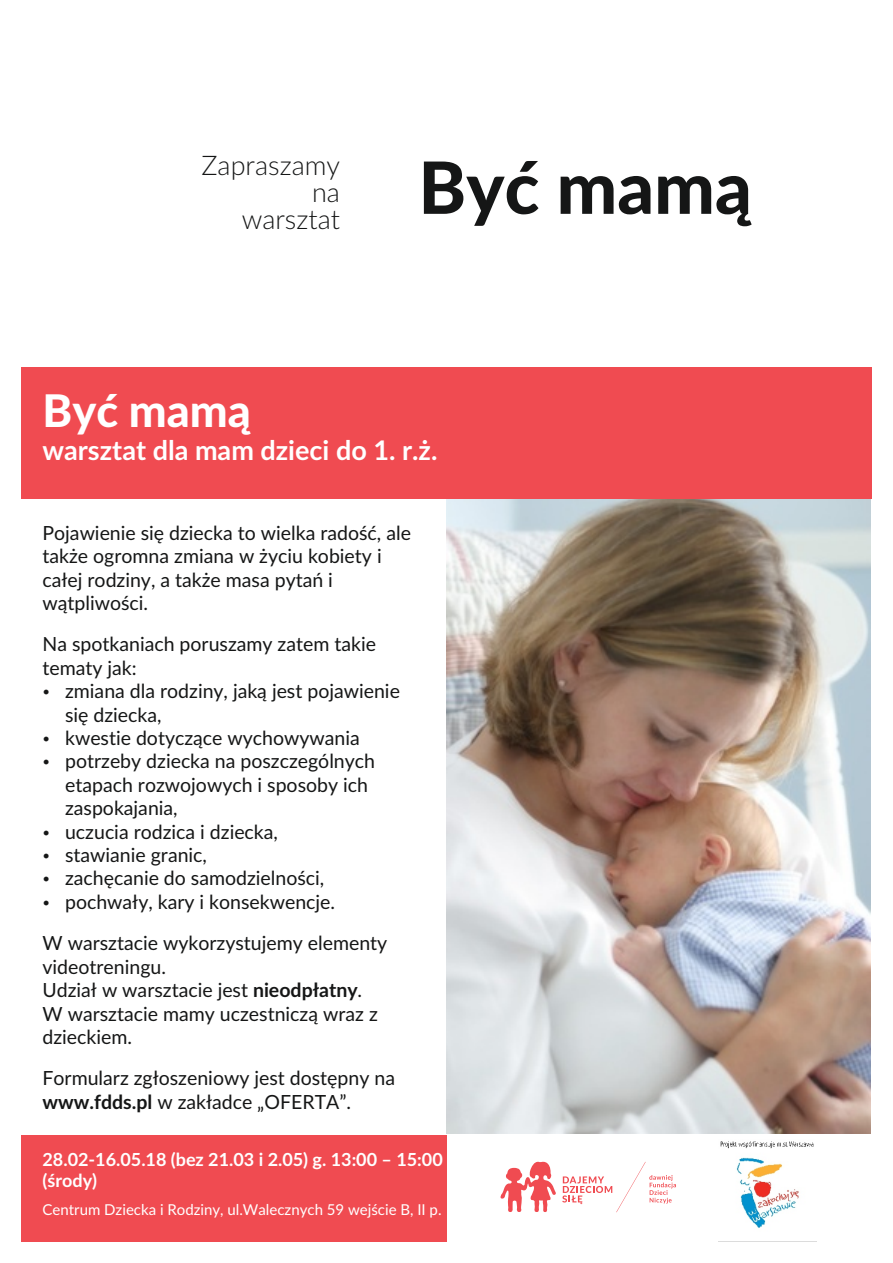
<style>
.page{position:relative;width:893px;height:1263px;background:#fff}
.page>*{position:absolute;margin:0;border:0;box-sizing:border-box;transform-origin:0 0}
.t1{font:800 72px "Lato";color:#151616}
.t2{font:800 45px "Lato";color:#fff}
.t3{font:700 27px "Lato";color:#fff}
.t4{font:300 27px/27px "Lato";color:#151616;text-align:right}
.t5{font:19.5px/23.4px "Lato";color:#151616}
.t6{font:700 18px/21.6px "Lato";color:#fff}
.t7{font:15px "Lato";color:#fff}
.s1{font-weight:700}
</style>
<div class="page">
<img style="left:446px;top:498px;width:425px;height:635px">
<div style="left:21px;top:367px;width:851px;height:131px;background:#f04b51"></div>
<div style="left:21px;top:1135px;width:425px;height:107px;background:#f04b51"></div>
<svg style="left:500px;top:1161px;width:56px;height:51px"></svg>
<svg style="left:562px;top:1162px;width:114px;height:50px"></svg>
<img style="left:719px;top:1141px;width:97px;height:101px">
<h3 class="t4" style="left:201px;top:154px;width:140px">Zapraszamy na<br>warsztat</h3>
<h1 class="t1" style="left:418px;top:156px;width:335px">Być mamą</h1>
<h2 class="t2" style="left:43px;top:391px;width:210px">Być mamą</h2>
<h3 class="t3" style="left:43px;top:438px;width:396px">warsztat dla mam dzieci do 1. r.ż.</h3>
<p class="t5" style="left:43px;top:522px;width:370px">Pojawienie się dziecka to wielka radość, ale</p>
<p class="t5" style="left:43px;top:546px;width:341px">także ogromna zmiana w życiu kobiety i całej rodziny, a także masa pytań i wątpliwości.</p>
<p class="t5" style="left:43px;top:634px;width:335px">Na spotkaniach poruszamy zatem takie tematy jak:</p>
<p class="t5" style="left:65px;top:681px;width:336px">zmiana dla rodziny, jaką jest pojawienie się dziecka,<br>kwestie dotyczące wychowywania potrzeby dziecka na poszczególnych etapach rozwojowych i sposoby ich zaspokajania,<br>uczucia rodzica i dziecka,<br>stawianie granic,<br>zachęcanie do samodzielności, pochwały, kary i konsekwencje.</p>
<p class="t5" style="left:43px;top:933px;width:346px">W warsztacie wykorzystujemy elementy videotreningu.<br>Udział w warsztacie jest <span class="s1">nieodpłatny</span>.<br>W warsztacie mamy uczestniczą wraz z dzieckiem.</p>
<p class="t5" style="left:43px;top:1068px;width:354px">Formularz zgłoszeniowy jest dostępny na <span class="s1">www.fdds.pl</span> w zakładce „OFERTA”.</p>
<p class="t6" style="left:43px;top:1149px;width:402px">28.02-16.05.18 (bez 21.03 i 2.05) g. 13:00 – 15:00 (środy)</p>
<p class="t7" style="left:43px;top:1203px;width:401px">Centrum Dziecka i Rodziny, ul.Walecznych 59 wejście B, II p.</p>
</div>
